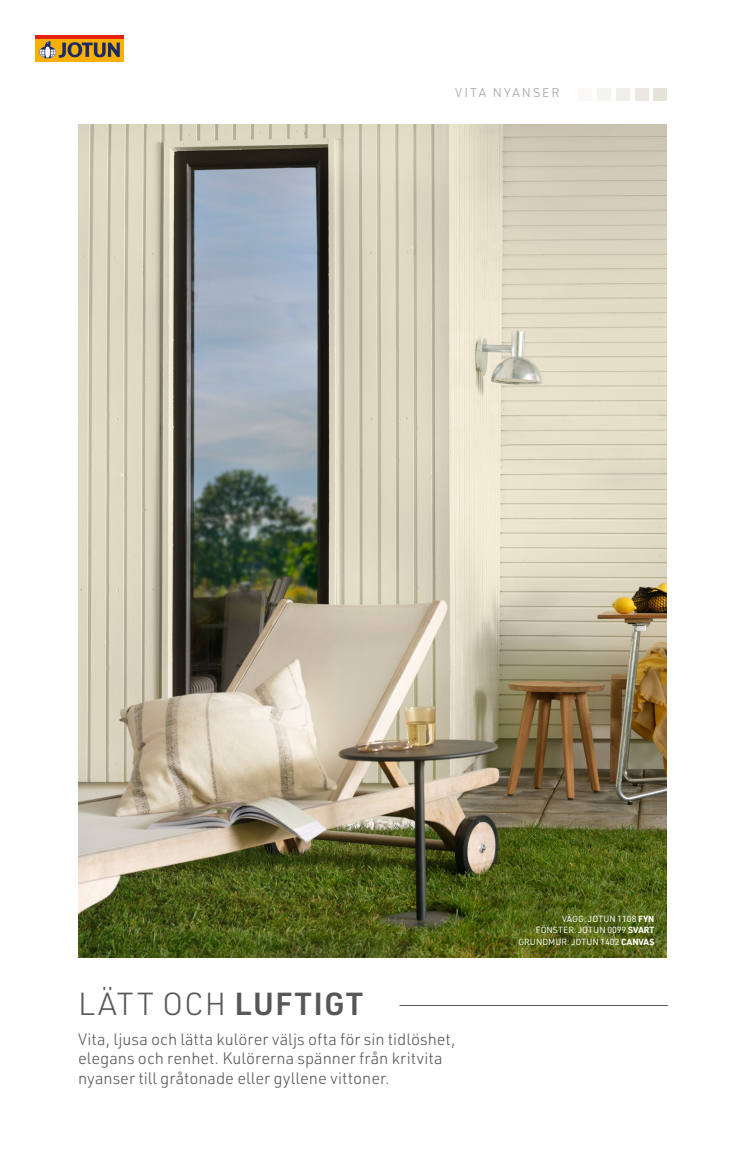
<style>
.page{position:relative;width:745px;height:1152px;background:#fff}
.page>*{position:absolute;margin:0;border:0;box-sizing:border-box;transform-origin:0 0}
.t1{font:300 31.25px "URWDIN";letter-spacing:.03em;color:#575756}
.t2{font:300 16.25px/19.5px "URWDIN";color:#575756}
.t3{font:300 12.5px "URWDIN";letter-spacing:.16em;color:#9d9d9c}
.t4{font:8.75px "URWDIN";color:#fff}
.s1{font-weight:600}
.s2{font-weight:700}
</style>
<div class="page">
<img style="left:78px;top:124px;width:588px;height:833px">
<hr style="left:399px;top:1005px;width:268px;height:1px;background:#575756">
<div style="left:615px;top:88px;width:13px;height:13px;background:#efeee8"></div>
<div style="left:596px;top:88px;width:13px;height:13px;background:#f5f4ef"></div>
<div style="left:578px;top:88px;width:13px;height:13px;background:#faf9f7"></div>
<div style="left:634px;top:88px;width:13px;height:13px;background:#eae8e0"></div>
<div style="left:653px;top:88px;width:13px;height:13px;background:#e5e2d8"></div>
<div style="left:35px;top:39px;width:89px;height:22px;background:#f9b000"></div>
<hr style="left:35px;top:35px;width:89px;height:4px;background:#e41f13">
<svg style="left:39px;top:41px;width:81px;height:17px"></svg>
<p class="t3" style="left:455px;top:85px;width:106px">VITA NYANSER</p>
<p class="t1" style="left:78px;top:983px;width:286px">LÄTT OCH <span class="s1">LUFTIGT</span></p>
<p class="t2" style="left:78px;top:1028px;width:379px">Vita, ljusa och lätta kulörer väljs ofta för sin tidlöshet, elegans och renhet. Kulörerna spänner från kritvita nyanser till gråtonade eller gyllene vittoner.</p>
<p class="t4" style="left:561px;top:913px;width:94px">VÄGG: JOTUN 1108 <span class="s2">FYN</span></p>
<p class="t4" style="left:535px;top:924px;width:120px">FÖNSTER: JOTUN 0099 <span class="s2">SVART</span></p>
<p class="t4" style="left:518px;top:935px;width:137px">GRUNDMUR: JOTUN 1402 <span class="s2">CANVAS</span></p>
</div>
